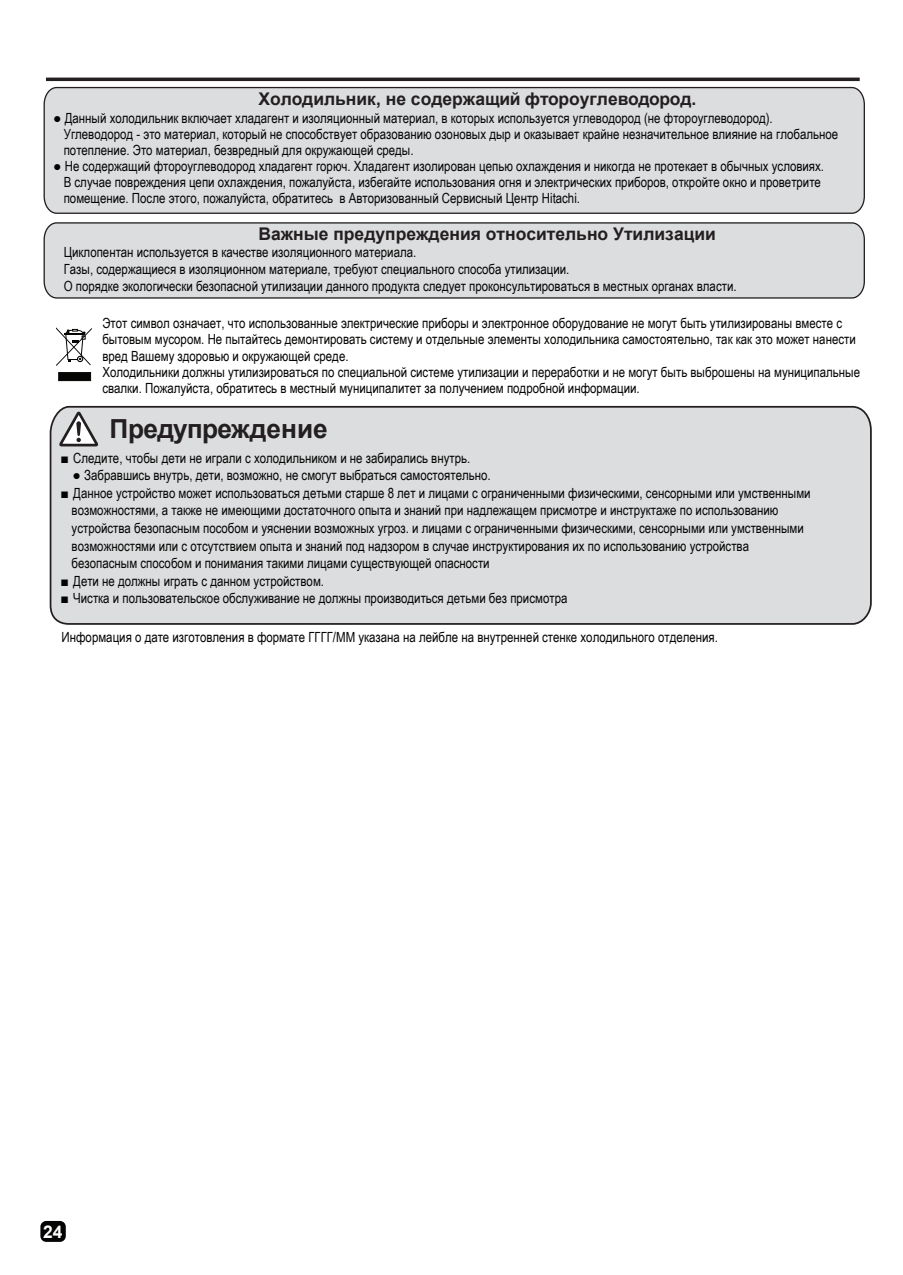
<style>
.page{position:relative;width:903px;height:1275px;background:#fff}
.page>*{position:absolute;margin:0;border:0;box-sizing:border-box;transform-origin:0 0}
.t1{font:700 26.25px "Arial";letter-spacing:-.03em;color:#231f20}
.t2{font:700 17.5px "Arial";color:#231f20}
.t3{font:700 17.5px "Arial";color:#fff}
.t4{font:14px/16.3px "Arial Narrow";color:#040503}
</style>
<div class="page">
<div style="left:43px;top:86px;width:822px;height:128px;background:#dcdddf"></div>
<div style="left:43px;top:222px;width:822px;height:77px;background:#dcdddf"></div>
<div style="left:59px;top:372px;width:32px;height:9px;background:#050504;border:1px solid #050504"></div>
<svg style="left:56px;top:327px;width:36px;height:39px"></svg>
<hr style="left:46px;top:78px;width:814px;height:3px;background:#231f20">
<div style="left:49px;top:405px;width:823px;height:220px;background:#dcdddf"></div>
<svg style="left:58px;top:412px;width:41px;height:34px"></svg>
<div style="left:40px;top:1221px;width:26px;height:21px;background:#040503;border-radius:6px"></div>
<p class="t2" style="left:258px;top:87px;width:439px">Холодильник, не содержащий фтороуглеводород.</p>
<p class="t4" style="left:64px;top:109px;width:776px;text-indent:-11px">● Данный холодильник включает хладагент и изоляционный материал, в которых используется углеводород (не фтороуглеводород).<br>Углеводород - это материал, который не способствует образованию озоновых дыр и оказывает крайне незначительное влияние на глобальное</p>
<p class="t4" style="left:53px;top:157px;width:772px;text-align:center">● Не содержащий фтороуглеводород хладагент горюч. Хладагент изолирован цепью охлаждения и никогда не протекает в обычных условиях.<br>В случае повреждения цепи охлаждения, пожалуйста, избегайте использования огня и электрических приборов, откройте окно и проветрите</p>
<p class="t4" style="left:64px;top:141px;width:351px">потепление. Это материал, безвредный для окружающей среды.</p>
<p class="t4" style="left:64px;top:190px;width:518px">помещение. После этого, пожалуйста, обратитесь в Авторизованный Сервисный Центр Hitachi.</p>
<p class="t2" style="left:258px;top:222px;width:459px">Важные предупреждения относительно Утилизации</p>
<p class="t4" style="left:64px;top:243px;width:507px;line-height:17px">Циклопентан используется в качестве изоляционного материала.<br>Газы, содержащиеся в изоляционном материале, требуют специального способа утилизации.</p>
<p class="t4" style="left:64px;top:277px;width:674px">О порядке экологически безопасной утилизации данного продукта следует проконсультироваться в местных органах власти.</p>
<p class="t4" style="left:102px;top:315px;width:759px">Этот символ означает, что использованные электрические приборы и электронное оборудование не могут быть утилизированы вместе с бытовым мусором. Не пытайтесь демонтировать систему и отдельные элементы холодильника самостоятельно, так как это может нанести вред Вашему здоровью и окружающей среде.<br>Холодильники должны утилизироваться по специальной системе утилизации и переработки и не могут быть выброшены на муниципальные</p>
<p class="t4" style="left:102px;top:379px;width:539px">свалки. Пожалуйста, обратитесь в местный муниципалитет за получением подробной информации.</p>
<h1 class="t1" style="left:109px;top:411px;width:220px">Предупреждениe</h1>
<p class="t4" style="left:62px;top:449px;width:410px">■ Следите, чтобы дети не играли с холодильником и не забирались внутрь.</p>
<p class="t4" style="left:73px;top:467px;width:419px">● Забравшись внутрь, дети, возможно, не смогут выбраться самостоятельно.</p>
<p class="t4" style="left:62px;top:484px;width:750px">■ Данное устройство может использоваться детьми старше 8 лет и лицами с ограниченными физическими, сенсорными или умственными</p>
<p class="t4" style="left:72px;top:501px;width:734px;line-height:17.5px">возможностями, а также не имеющими достаточного опыта и знаний при надлежащем присмотре и инструктаже по использованию устройства безопасным пособом и уяснении возможных угроз. и лицами с ограниченными физическими, сенсорными или умственными возможностями или с отсутствием опыта и знаний под надзором в случае инструктирования их по использованию устройства</p>
<p class="t4" style="left:72px;top:555px;width:419px">безопасным способом и понимания такими лицами существующей опасности</p>
<p class="t4" style="left:62px;top:572px;width:264px">■ Дети не должны играть с данном устройством.</p>
<p class="t4" style="left:62px;top:590px;width:507px">■ Чистка и пользовательское обслуживание не должны производиться детьми без присмотра</p>
<p class="t4" style="left:62px;top:629px;width:658px">Информация о дате изготовления в формате ГГГГ/ММ указана на лейбле на внутренней стенке холодильного отделения.</p>
<p class="t3" style="left:43px;top:1220px;width:21px">24</p>
</div>
